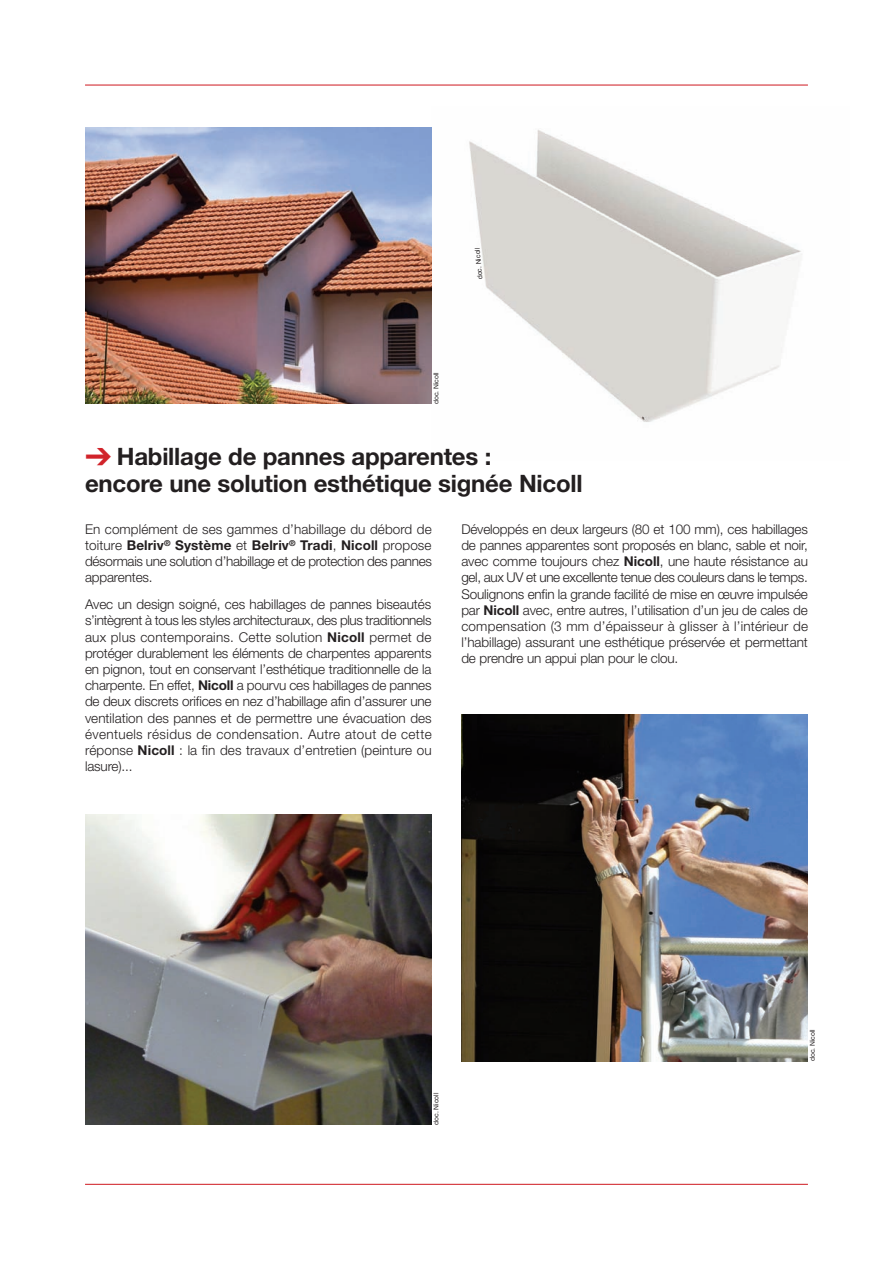
<style>
.page{position:relative;width:893px;height:1263px;background:#fff}
.page>*{position:absolute;margin:0;border:0;box-sizing:border-box;transform-origin:0 0}
.t1{font:700 24px/27px "Helvetica Neue";letter-spacing:-.01em;color:#231f20}
.t2{font:300 13.5px/16.2px "Helvetica Neue";letter-spacing:-.01em;color:#231f20;text-align:justify}
.t3{font:6.75px "Helvetica Neue";letter-spacing:-.005em;color:#231f20}
.s1{color:#d1232a}
.s2{font-weight:700}
</style>
<div class="page">
<img style="left:469px;top:129px;width:333px;height:293px">
<img style="left:85px;top:128px;width:347px;height:276px">
<hr style="left:85px;top:1184px;width:723px;height:1px;background:#d1232a">
<hr style="left:85px;top:85px;width:723px;height:1px;background:#d1232a">
<img style="left:461px;top:714px;width:347px;height:347px">
<img style="left:85px;top:814px;width:347px;height:311px">
<p class="t3" style="left:478px;top:280px;width:33px;rotate:-95deg">doc. Nicoll</p>
<p class="t3" style="left:434px;top:404px;width:33px;rotate:-90deg">doc. Nicoll</p>
<h1 class="t1" style="left:85px;top:445px;width:499px"><span class="s1">➔</span> Habillage de pannes apparentes :<br>encore une solution esthétique signée Nicoll</h1>
<p class="t2" style="left:85px;top:522px;width:348px">En complément de ses gammes d’habillage du débord de toiture <span class="s2">Belriv</span><sup>®</sup> <span class="s2">Système</span> et <span class="s2">Belriv</span><sup>®</sup> <span class="s2">Tradi</span>, <span class="s2">Nicoll</span> propose désormais une solution d’habillage et de protection des pannes apparentes.</p>
<p class="t2" style="left:85px;top:597px;width:348px">Avec un design soigné, ces habillages de pannes biseautés s’intègrent à tous les styles architecturaux, des plus traditionnels aux plus contemporains. Cette solution <span class="s2">Nicoll</span> permet de protéger durablement les éléments de charpentes apparents en pignon, tout en conservant l’esthétique traditionnelle de la charpente. En effet, <span class="s2">Nicoll</span> a pourvu ces habillages de pannes de deux discrets orifices en nez d’habillage afin d’assurer une ventilation des pannes et de permettre une évacuation des éventuels résidus de condensation. Autre atout de cette réponse <span class="s2">Nicoll</span> : la fin des travaux d’entretien (peinture ou lasure)...</p>
<p class="t2" style="left:461px;top:522px;width:348px">Développés en deux largeurs (80 et 100 mm), ces habillages de pannes apparentes sont proposés en blanc, sable et noir, avec comme toujours chez <span class="s2">Nicoll</span>, une haute résistance au gel, aux UV et une excellente tenue des couleurs dans le temps.<br>Soulignons enfin la grande facilité de mise en œuvre impulsée par <span class="s2">Nicoll</span> avec, entre autres, l’utilisation d’un jeu de cales de compensation (3 mm d’épaisseur à glisser à l’intérieur de l’habillage) assurant une esthétique préservée et permettant de prendre un appui plan pour le clou.</p>
<p class="t3" style="left:434px;top:1125px;width:33px;rotate:-90deg">doc. Nicoll</p>
<p class="t3" style="left:810px;top:1061px;width:33px;rotate:-90deg">doc. Nicoll</p>
</div>
